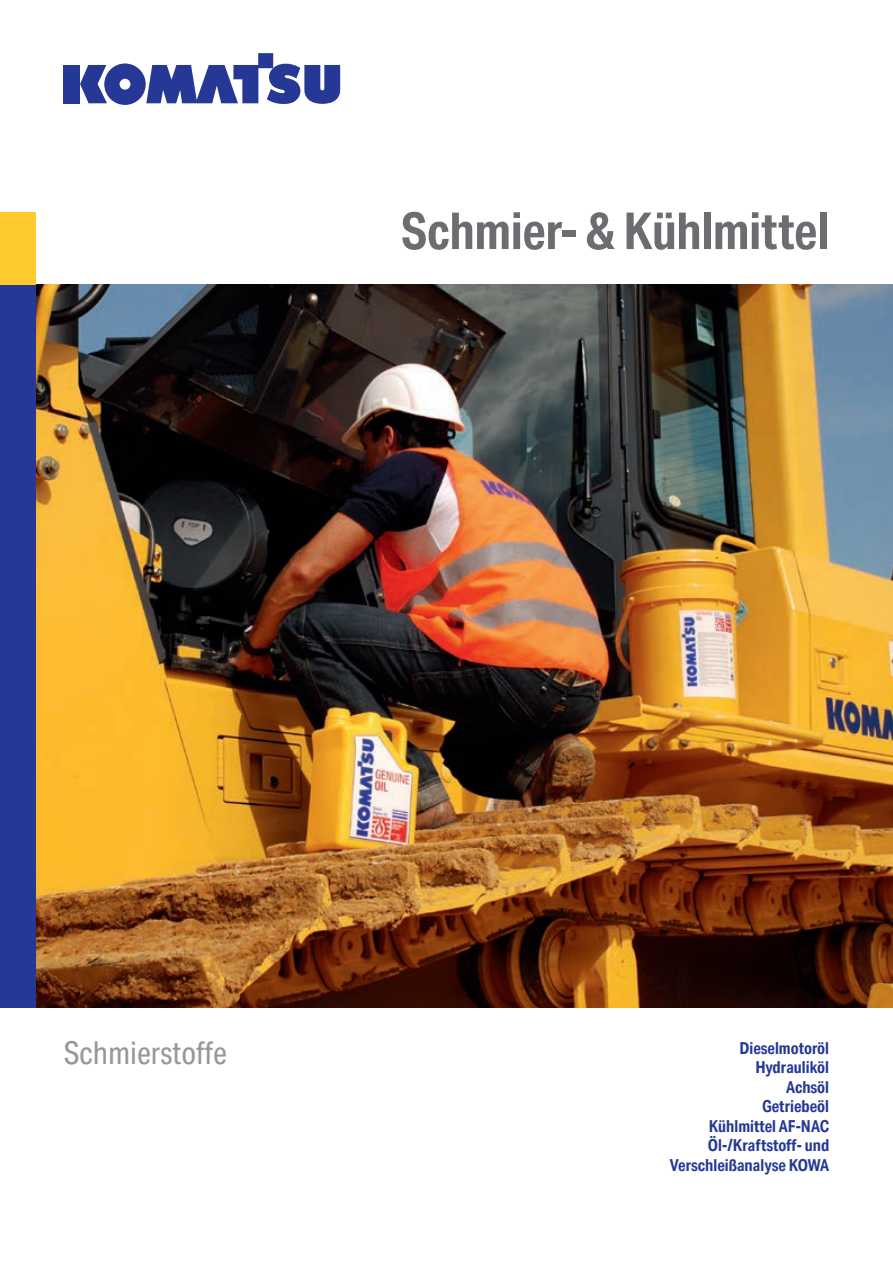
<style>
.page{position:relative;width:893px;height:1263px;background:#fff}
.page>*{position:absolute;margin:0;border:0;box-sizing:border-box;transform-origin:0 0}
.t1{font:700 51px "Aktiv Grotesk Cd";letter-spacing:-.01em;color:#6c6d70}
.t2{font:31.5px "Aktiv Grotesk Cd";color:#95979a}
.t3{font:700 16.5px/19.5px "Aktiv Grotesk Cd";color:#263895;text-align:right}
</style>
<div class="page">
<img style="left:36px;top:285px;width:857px;height:723px">
<div style="left:64px;top:65px;width:16px;height:38px;background:#263895"></div>
<svg style="left:80px;top:53px;width:260px;height:52px"></svg>
<div style="left:0;top:213px;width:36px;height:85px;background:#fec92d"></div>
<div style="left:0;top:285px;width:36px;height:723px;background:#263895"></div>
<h1 class="t1" style="left:401px;top:202px;width:429px">Schmier- &amp; Kühlmittel</h1>
<h2 class="t2" style="left:64px;top:1035px;width:165px">Schmierstoffe</h2>
<p class="t3" style="left:670px;top:1038px;width:161px">Dieselmotoröl<br>Hydrauliköl<br>Achsöl<br>Getriebeöl<br>Kühlmittel AF-NAC<br>Öl-/Kraftstoff- und<br>Verschleißanalyse KOWA</p>
</div>
